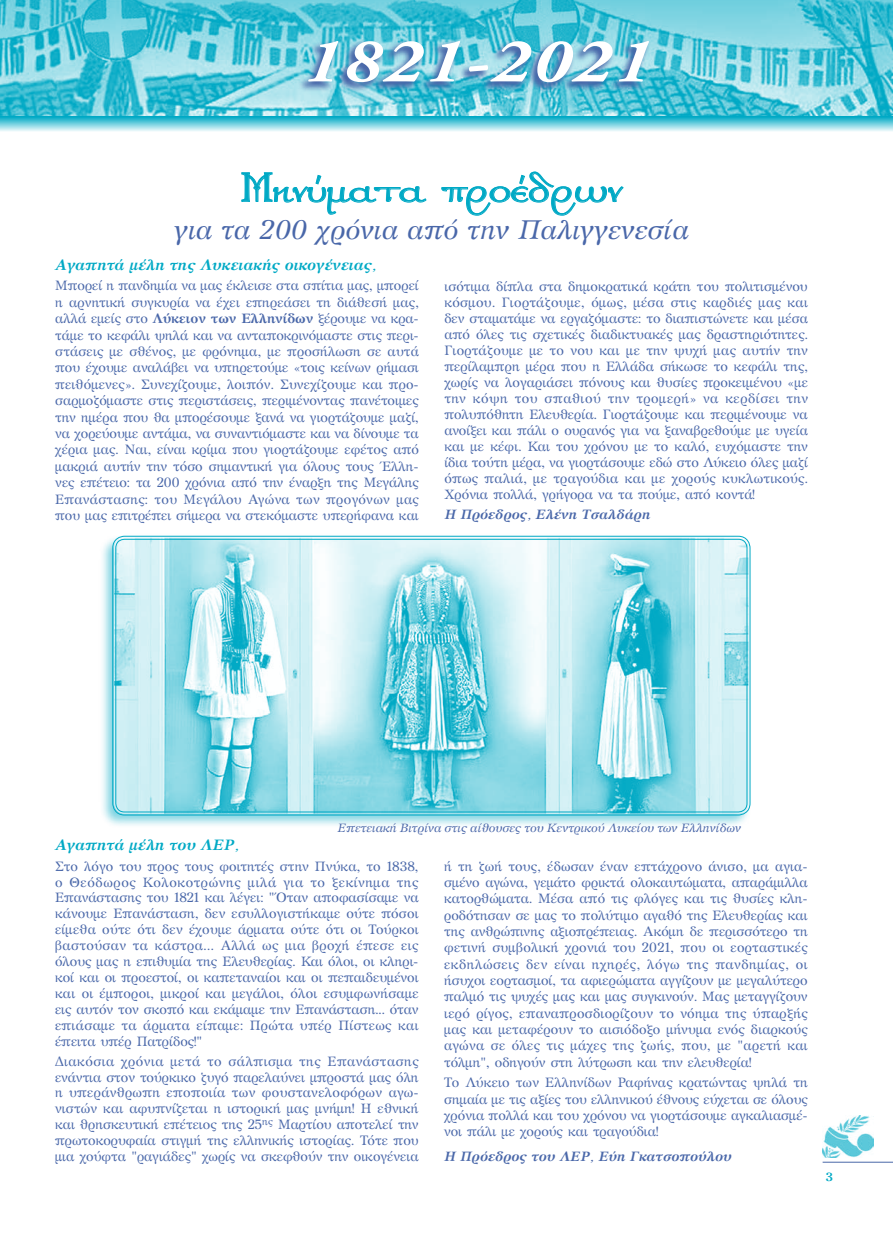
<style>
.page{position:relative;width:893px;height:1234px;background:#fff}
.page>*{position:absolute;margin:0;border:0;box-sizing:border-box;transform-origin:0 0}
.t1{font:italic 700 62.7px "CF Garamond";letter-spacing:.05em;color:#fff;scale:1.14 1}
.t2{font:45px "Genesis";letter-spacing:-.05em;color:#00a9c5}
.t3{font:italic 27px "GFS Artemisia";color:#4967a9}
.t4{font:italic 700 15px "GFS Artemisia";color:#00a9c5}
.t5{font:13.5px/16.4px "GFS Artemisia";color:#4967a9;text-align:justify}
.t6{font:italic 700 13.5px "GFS Artemisia";color:#4967a9}
.t7{font:italic 12px "GFS Artemisia";color:#4967a9}
.t8{font:700 12px "GFS Artemisia";color:#00a9c5}
.s1{font-weight:700}
</style>
<div class="page">
<hr style="left:823px;top:1161px;width:70px;height:1px;background:#4967a9">
<svg style="left:0;top:0;width:893px;height:116px"></svg>
<img style="left:822px;top:1115px;width:52px;height:42px">
<svg style="left:0;top:116px;width:893px;height:15px"></svg>
<svg style="left:297px;top:39px;width:354px;height:54px"></svg>
<div style="left:98px;top:533px;width:655px;height:296px;background:#00a9c5;opacity:.5"></div>
<img style="left:114px;top:537px;width:634px;height:276px">
<div style="left:115px;top:539px;width:632px;height:273px;border:1px solid #00a9c5;border-radius:9px"></div>
<svg style="left:241px;top:172px;width:186px;height:43px"></svg>
<svg style="left:441px;top:171px;width:183px;height:45px"></svg>
<h1 class="t1" style="left:300px;top:28px;width:306px">1821-2021</h1>
<h2 class="t2" style="left:240px;top:165px;width:385px">Μηνύματα προέδρων</h2>
<h3 class="t3" style="left:174px;top:209px;width:516px">για τα 200 χρόνια από την Παλιγγενεσία</h3>
<p class="t4" style="left:55px;top:253px;width:323px">Αγαπητά μέλη της Λυκειακής οικογένειας,</p>
<p class="t5" style="left:55px;top:277px;width:365px">Μπορεί η πανδημία να μας έκλεισε στα σπίτια μας, μπορεί η αρνητική συγκυρία να έχει επηρεάσει τη διάθεσή μας, αλλά εμείς στο <span class="s1">Λύκειον των Ελληνίδων</span> ξέρουμε να κρα&shy;τάμε το κεφάλι ψηλά και να ανταποκρινόμαστε στις περι&shy;στάσεις με σθένος, με φρόνημα, με προσήλωση σε αυτά που έχουμε αναλάβει να υπηρετούμε «τοις κείνων ρήμασι πειθόμενες». Συνεχίζουμε, λοιπόν. Συνεχίζουμε και προ&shy;σαρμοζόμαστε στις περιστάσεις, περιμένοντας πανέτοιμες την ημέρα που θα μπορέσουμε ξανά να γιορτάζουμε μαζί, να χορεύουμε αντάμα, να συναντιόμαστε και να δίνουμε τα χέρια μας. Ναι, είναι κρίμα που γιορτάζουμε εφέτος από μακριά αυτήν την τόσο σημαντική για όλους τους Έλλη&shy;νες επέτειο: τα 200 χρόνια από την έναρξη της Μεγάλης Επανάστασης: του Μεγάλου Αγώνα των προγόνων μας που μας επιτρέπει σήμερα να στεκόμαστε υπερήφανα και</p>
<p class="t5" style="left:444px;top:277px;width:365px">ισότιμα δίπλα στα δημοκρατικά κράτη του πολιτισμένου κόσμου. Γιορτάζουμε, όμως, μέσα στις καρδιές μας και δεν σταματάμε να εργαζόμαστε: το διαπιστώνετε και μέσα από όλες τις σχετικές διαδικτυακές μας δραστηριότητες.<br>Γιορτάζουμε με το νου και με την ψυχή μας αυτήν την περίλαμπρη μέρα που η Ελλάδα σήκωσε το κεφάλι της, χωρίς να λογαριάσει πόνους και θυσίες προκειμένου «με την κόψη του σπαθιού την τρομερή» να κερδίσει την πολυπόθητη Ελευθερία. Γιορτάζουμε και περιμένουμε να ανοίξει και πάλι ο ουρανός για να ξαναβρεθούμε με υγεία και με κέφι. Και του χρόνου με το καλό, ευχόμαστε την ίδια τούτη μέρα, να γιορτάσουμε εδώ στο Λύκειο όλες μαζί όπως παλιά, με τραγούδια και με χορούς κυκλωτικούς.<br>Χρόνια πολλά, γρήγορα να τα πούμε, από κοντά!</p>
<p class="t6" style="left:444px;top:504px;width:208px">Η Πρόεδρος, Ελένη Τσαλδάρη</p>
<p class="t7" style="left:337px;top:818px;width:405px">Επετειακή Βιτρίνα στις αίθουσες του Κεντρικού Λυκείου των Ελληνίδων</p>
<p class="t4" style="left:55px;top:833px;width:185px">Αγαπητά μέλη του ΛΕΡ,</p>
<p class="t5" style="left:55px;top:857px;width:365px;line-height:15.9px">Στο λόγο του προς τους φοιτητές στην Πνύκα, το 1838, ο Θεόδωρος Κολοκοτρώνης μιλά για το ξεκίνημα της Επανάστασης του 1821 και λέγει: "Όταν αποφασίσαμε να κάνουμε Επανάσταση, δεν εσυλλογιστήκαμε ούτε πόσοι είμεθα ούτε ότι δεν έχουμε άρματα ούτε ότι οι Τούρκοι βαστούσαν τα κάστρα... Αλλά ως μια βροχή έπεσε εις όλους μας η επιθυμία της Ελευθερίας. Και όλοι, οι κληρι&shy;κοί και οι προεστοί, οι καπεταναίοι και οι πεπαιδευμένοι και οι έμποροι, μικροί και μεγάλοι, όλοι εσυμφωνήσαμε εις αυτόν τον σκοπό και εκάμαμε την Επανάσταση... όταν επιάσαμε τα άρματα είπαμε: Πρώτα υπέρ Πίστεως και έπειτα υπέρ Πατρίδος!"</p>
<p class="t5" style="left:55px;top:1052px;width:365px;line-height:15.9px">Διακόσια χρόνια μετά το σάλπισμα της Επανάστασης ενάντια στον τούρκικο ζυγό παρελαύνει μπροστά μας όλη η υπεράνθρωπη εποποιία των φουστανελοφόρων αγω&shy;νιστών και αφυπνίζεται η ιστορική μας μνήμη! Η εθνική και θρησκευτική επέτειος της 25<sup>ης</sup> Μαρτίου αποτελεί την πρωτοκορυφαία στιγμή της ελληνικής ιστορίας. Τότε που μια χούφτα "ραγιάδες" χωρίς να σκεφθούν την οικογένεια</p>
<p class="t5" style="left:444px;top:857px;width:365px">ή τη ζωή τους, έδωσαν έναν επτάχρονο άνισο, μα αγια&shy;σμένο αγώνα, γεμάτο φρικτά ολοκαυτώματα, απαράμιλλα κατορθώματα. Μέσα από τις φλόγες και τις θυσίες κλη&shy;ροδότησαν σε μας το πολύτιμο αγαθό της Ελευθερίας και της ανθρώπινης αξιοπρέπειας. Ακόμη δε περισσότερο τη φετινή συμβολική χρονιά του 2021, που οι εορταστικές εκδηλώσεις δεν είναι ηχηρές, λόγω της πανδημίας, οι ήσυχοι εορτασμοί, τα αφιερώματα αγγίζουν με μεγαλύτερο παλμό τις ψυχές μας και μας συγκινούν. Μας μεταγγίζουν ιερό ρίγος, επαναπροσδιορίζουν το νόημα της ύπαρξής μας και μεταφέρουν το αισιόδοξο μήνυμα ενός διαρκούς αγώνα σε όλες τις μάχες της ζωής, που, με "αρετή και τόλμη", οδηγούν στη λύτρωση και την ελευθερία!</p>
<p class="t5" style="left:444px;top:1073px;width:365px">Το Λύκειο των Ελληνίδων Ραφήνας κρατώντας ψηλά τη σημαία με τις αξίες του ελληνικού έθνους εύχεται σε όλους χρόνια πολλά και του χρόνου να γιορτάσουμε αγκαλιασμέ&shy;νοι πάλι με χορούς και τραγούδια!</p>
<p class="t6" style="left:444px;top:1145px;width:289px">Η Πρόεδρος του ΛΕΡ, Εύη Γκατσοπούλου</p>
<p class="t8" style="left:826px;top:1166px;width:9px">3</p>
</div>
